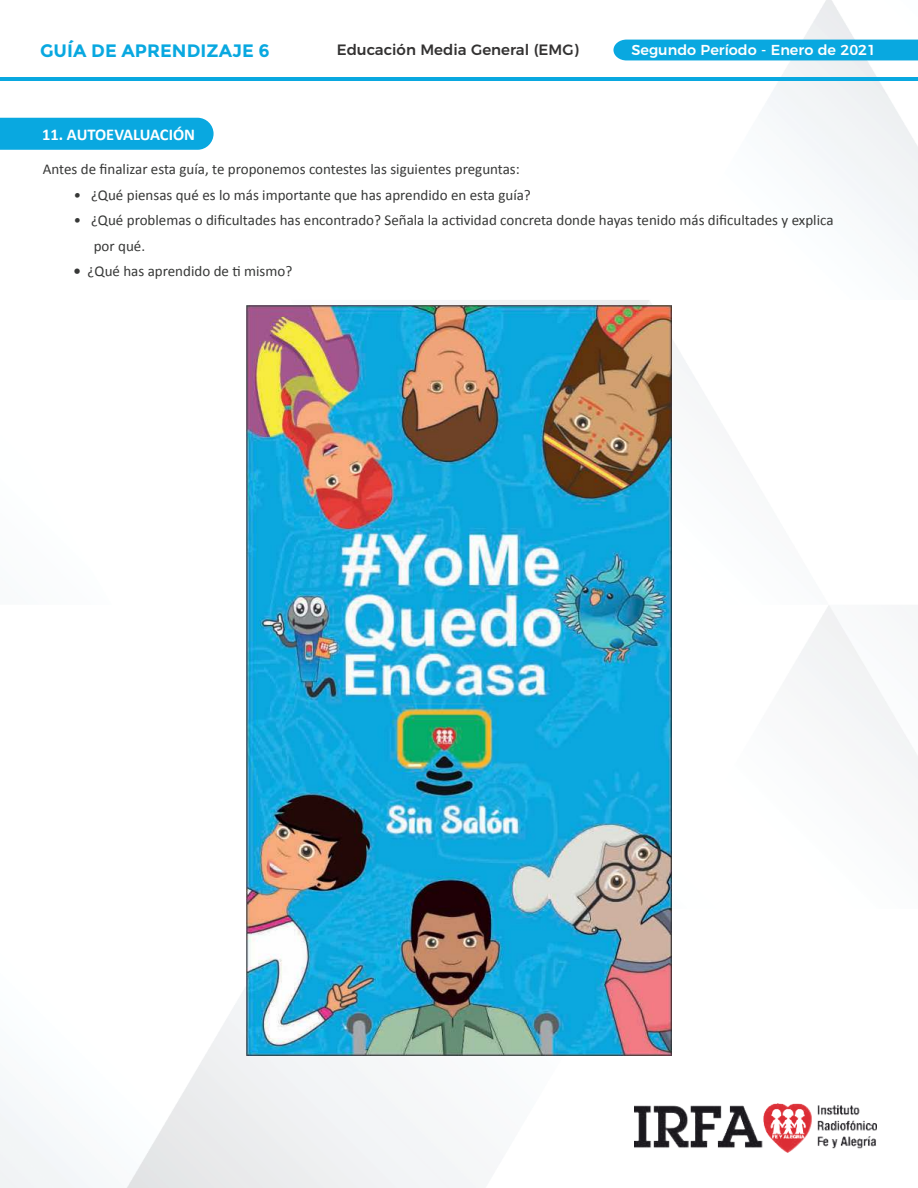
<style>
.page{position:relative;width:918px;height:1188px;background:#fff}
.page>*{position:absolute;margin:0;border:0;box-sizing:border-box;transform-origin:0 0}
.t1{font:700 18px "Montserrat";color:#09a8e0}
.t2{font:700 16.5px "Calibri";color:#fff}
.t3{font:15px "Calibri";color:#373837}
.t4{font:500 15px "Montserrat";color:#333232}
.t5{font:500 14.4px "Montserrat";color:#fff}
.s1{font-style:italic}
.s2{font-weight:700}
</style>
<div class="page">
<img style="left:0;top:0;width:918px;height:1188px">
<img style="left:634px;top:1103px;width:242px;height:49px">
<div style="left:0;top:118px;width:214px;height:32px;background:#09a8e0"></div>
<div style="left:613px;top:40px;width:305px;height:20px;background:#09a8e0"></div>
<hr style="left:0;top:78px;width:918px;height:3px;background:#09a8e0">
<img style="left:246px;top:305px;width:426px;height:751px">
<p class="t1" style="left:40px;top:41px;width:231px">GUÍA DE APRENDIZAJE 6</p>
<p class="t4" style="left:337px;top:44px;width:244px">Educación Media General (EMG)</p>
<p class="t5" style="left:631px;top:44px;width:246px">Segundo Período - Enero de 2021</p>
<p class="t2" style="left:42px;top:126px;width:155px">11. AUTOEVALUACIÓN</p>
<p class="t3" style="left:43px;top:160px;width:478px">Antes de finalizar esta guía, te proponemos contestes las siguientes preguntas:</p>
<p class="t3" style="left:73px;top:185px;width:459px"><span class="s1">ï</span> ¿Qué piensas qué es lo más importante que has aprendido en esta guía?</p>
<p class="t3" style="left:73px;top:211px;width:762px"><span class="s1">ï</span> ¿Qué problemas o dificultades has encontrado? Señala la actividad concreta donde hayas tenido más dificultades y explica</p>
<p class="t3" style="left:94px;top:236px;width:53px">por qué.</p>
<p class="t3" style="left:73px;top:262px;width:220px"><span class="s2">ï</span> ¿Qué has aprendido de ti mismo?</p>
</div>
